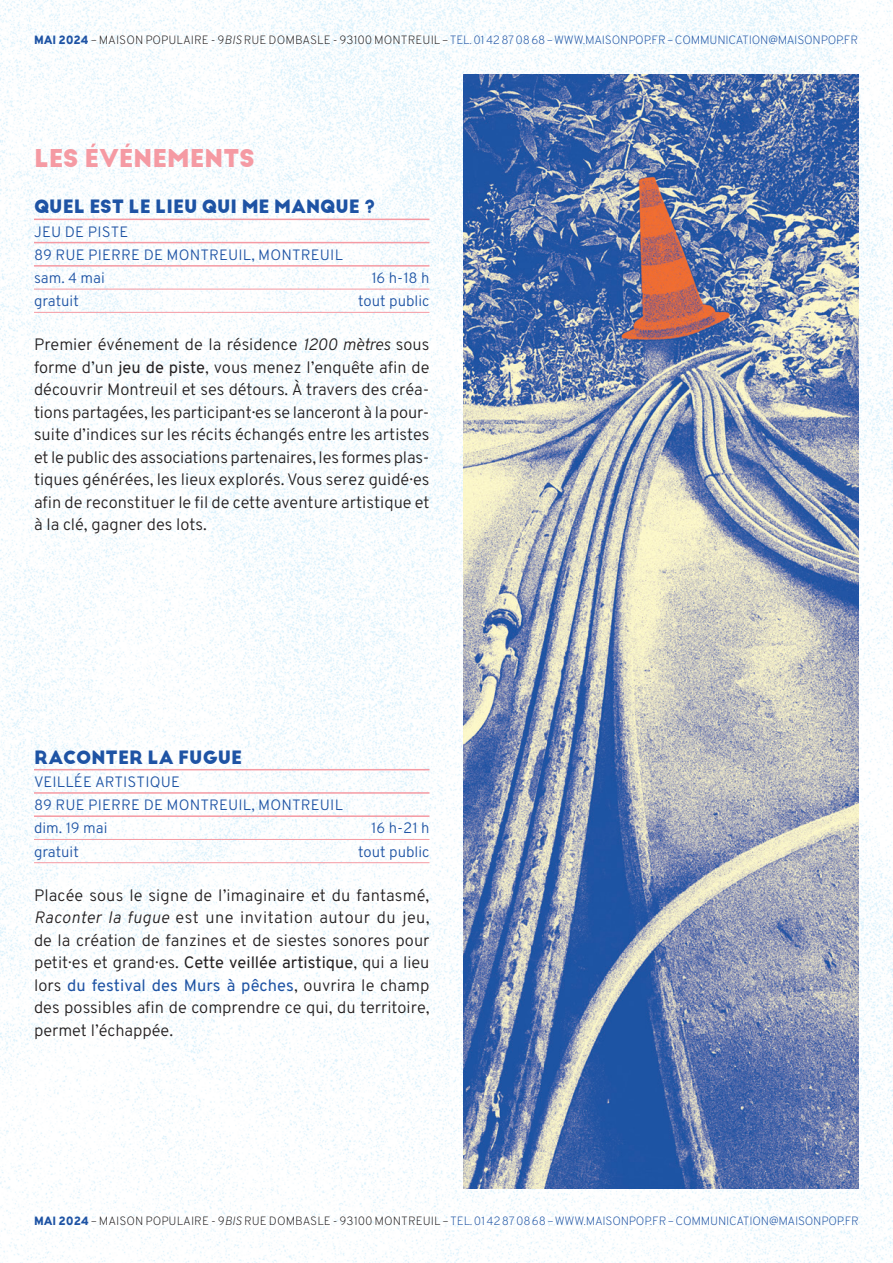
<style>
.page{position:relative;width:893px;height:1263px;background:#fff}
.page>*{position:absolute;margin:0;border:0;box-sizing:border-box;transform-origin:0 0}
.t1{font:700 24px "Big John PRO";color:#f59aa3}
.t2{font:700 18px "Big John PRO";color:#1e53a4}
.t3{font:300 16.5px/22.5px "Overpass";color:#231f20;text-align:justify}
.t4{font:300 15px/23.2px "Overpass";letter-spacing:.01em;color:#1e53a4}
.t5{font:200 12px "Overpass";letter-spacing:-.015em;color:#1e53a4}
.s1{font-weight:800}
.s2{color:#231f20}
.s3{font-style:italic;color:#231f20}
.s4{font-style:italic}
.s5{font-weight:400}
.s6{font-weight:400;color:#1e53a4}
</style>
<div class="page">
<img style="left:0;top:0;width:893px;height:1263px">
<img style="left:463px;top:74px;width:396px;height:1114px">
<hr style="left:34px;top:219px;width:187px;height:1px;background:#f59aa3">
<hr style="left:221px;top:219px;width:208px;height:1px;background:#f59aa3">
<hr style="left:34px;top:242px;width:187px;height:1px;background:#f59aa3">
<hr style="left:221px;top:242px;width:208px;height:1px;background:#f59aa3">
<hr style="left:34px;top:265px;width:187px;height:2px;background:#f59aa3">
<hr style="left:221px;top:265px;width:208px;height:2px;background:#f59aa3">
<hr style="left:34px;top:289px;width:187px;height:1px;background:#f59aa3">
<hr style="left:221px;top:289px;width:208px;height:1px;background:#f59aa3">
<hr style="left:34px;top:312px;width:187px;height:1px;background:#f59aa3">
<hr style="left:221px;top:312px;width:208px;height:1px;background:#f59aa3">
<hr style="left:34px;top:769px;width:187px;height:1px;background:#f59aa3">
<hr style="left:221px;top:769px;width:208px;height:1px;background:#f59aa3">
<hr style="left:34px;top:792px;width:187px;height:2px;background:#f59aa3">
<hr style="left:221px;top:792px;width:208px;height:2px;background:#f59aa3">
<hr style="left:34px;top:815px;width:187px;height:2px;background:#f59aa3">
<hr style="left:221px;top:815px;width:208px;height:2px;background:#f59aa3">
<hr style="left:34px;top:839px;width:187px;height:1px;background:#f59aa3">
<hr style="left:221px;top:839px;width:208px;height:1px;background:#f59aa3">
<hr style="left:34px;top:862px;width:187px;height:1px;background:#f59aa3">
<hr style="left:221px;top:862px;width:208px;height:1px;background:#f59aa3">
<p class="t5" style="left:34px;top:32px;width:826px"><span class="s1">MAI 2024</span> <span class="s2">– MAISON POPULAIRE - 9</span><span class="s3">BIS</span> <span class="s2">RUE DOMBASLE - 93100 MONTREUIL –</span> TEL. 01 42 87 08 68 – WWW.MAISONPOP.FR – COMMUNICATION@MAISONPOP.FR</p>
<h1 class="t1" style="left:34px;top:143px;width:222px">LES ÉVÉNEMENTS</h1>
<p class="t2" style="left:34px;top:196px;width:343px">QUEL EST LE LIEU QUI ME MANQUE ?</p>
<p class="t4" style="left:34px;top:220px;width:310px">JEU DE PISTE<br>89 RUE PIERRE DE MONTREUIL, MONTREUIL sam. 4 mai</p>
<p class="t4" style="left:371px;top:266px;width:60px">16 h-18 h</p>
<p class="t4" style="left:34px;top:290px;width:46px">gratuit</p>
<p class="t4" style="left:358px;top:290px;width:73px">tout public</p>
<p class="t3" style="left:34px;top:333px;width:397px">Premier événement de la résidence <span class="s4">1200 mètres</span> sous forme d’un <span class="s5">jeu de piste</span>, vous menez l’enquête afin de découvrir Montreuil et ses détours. À travers des créa&shy;tions partagées, les participant·es se lanceront à la pour&shy;suite d’indices sur les récits échangés entre les artistes et le public des associations partenaires, les formes plas&shy;tiques générées, les lieux explorés. Vous serez guidé·es afin de reconstituer le fil de cette aventure artistique et à la clé, gagner des lots.</p>
<p class="t2" style="left:34px;top:746px;width:210px">RACONTER LA FUGUE</p>
<p class="t4" style="left:34px;top:770px;width:310px">VEILLÉE ARTISTIQUE<br>89 RUE PIERRE DE MONTREUIL, MONTREUIL dim. 19 mai</p>
<p class="t4" style="left:371px;top:817px;width:60px">16 h-21 h</p>
<p class="t4" style="left:34px;top:840px;width:46px">gratuit</p>
<p class="t4" style="left:358px;top:840px;width:73px">tout public</p>
<p class="t3" style="left:34px;top:884px;width:397px">Placée sous le signe de l’imaginaire et du fantasmé, <span class="s4">Raconter la fugue</span> est une invitation autour du jeu, de la création de fanzines et de siestes sonores pour petit·es et grand·es. <span class="s5">Cette veillée artistique</span>, qui a lieu lors <span class="s6">du festival des Murs à pêches</span>, ouvrira le champ des possibles afin de comprendre ce qui, du territoire, permet l’échappée.</p>
<p class="t5" style="left:34px;top:1212px;width:826px"><span class="s1">MAI 2024</span> <span class="s2">– MAISON POPULAIRE - 9</span><span class="s3">BIS</span> <span class="s2">RUE DOMBASLE - 93100 MONTREUIL –</span> TEL. 01 42 87 08 68 – WWW.MAISONPOP.FR – COMMUNICATION@MAISONPOP.FR</p>
</div>
